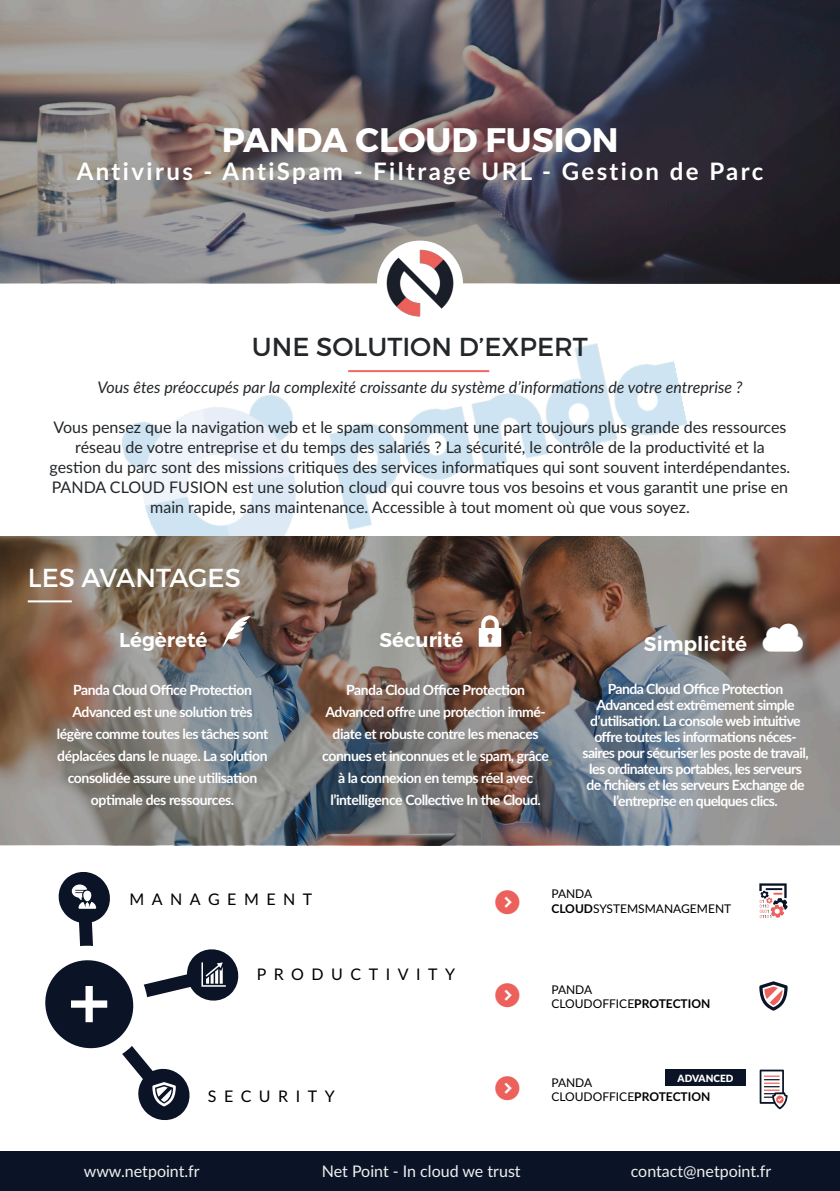
<style>
.page{position:relative;width:840px;height:1191px;background:#fff}
.page>*{position:absolute;margin:0;border:0;box-sizing:border-box;transform-origin:0 0}
.t1{font:700 34px "Montserrat";color:#fff}
.t2{font:26px "Montserrat";color:#23272a}
.t3{font:26px "Montserrat";color:#fff}
.t4{font:700 24px "Lato";letter-spacing:.1em;color:#fff}
.t5{font:600 20px "Montserrat";color:#fff}
.t6{font:16px/20px "Lato";color:#23272a;text-align:center}
.t7{font:italic 16px "Lato";color:#23272a}
.t8{font:16px "Lato";color:#eff0f0}
.t9{font:16px "Lato";letter-spacing:.47em;color:#000001}
.t10{font:700 14px/22px "Lato";letter-spacing:-.04em;color:#fff;text-align:center}
.t11{font:12px "Lato";color:#000001}
.t12{font:900 10px "Lato";color:#fff}
.s1{font-weight:700}
</style>
<div class="page">
<img style="left:122px;top:343px;width:565px;height:193px">
<hr style="left:348px;top:370px;width:141px;height:2px;background:#f16760">
<img style="left:0;top:536px;width:839px;height:309px">
<hr style="left:28px;top:600px;width:44px;height:2px;background:#fff">
<div style="left:665px;top:1069px;width:80px;height:17px;background:#0b1426"></div>
<svg style="left:759px;top:1069px;width:28px;height:40px"></svg>
<svg style="left:759px;top:981px;width:28px;height:29px"></svg>
<svg style="left:759px;top:883px;width:28px;height:35px"></svg>
<svg style="left:222px;top:615px;width:28px;height:32px"></svg>
<svg style="left:478px;top:615px;width:23px;height:32px"></svg>
<svg style="left:0;top:0;width:839px;height:283px;background:#5e5a60"></svg>
<div style="left:377px;top:241px;width:85px;height:85px;background:#fff;border-radius:50%"></div>
<img style="left:383px;top:246px;width:73px;height:71px">
<div style="left:0;top:1151px;width:839px;height:40px;background:#0b1426"></div>
<svg style="left:45px;top:872px;width:194px;height:249px"></svg>
<svg style="left:762px;top:623px;width:40px;height:28px"></svg>
<p class="t1" style="left:221px;top:119px;width:398px">PANDA CLOUD FUSION</p>
<p class="t4" style="left:77px;top:154px;width:687px">Antivirus - AntiSpam - Filtrage URL - Gestion de Parc</p>
<p class="t2" style="left:252px;top:331px;width:337px">UNE SOLUTION D’EXPERT</p>
<p class="t7" style="left:97px;top:376px;width:646px">Vous êtes préoccupés par la complexité croissante du système d’informations de votre entreprise ?</p>
<p class="t6" style="left:50px;top:416px;width:741px">Vous pensez que la navigation web et le spam consomment une part toujours plus grande des ressources réseau de votre entreprise et du temps des salariés ? La sécurité, le contrôle de la productivité et la gestion du parc sont des missions critiques des services informatiques qui sont souvent interdépendantes.<br>PANDA CLOUD FUSION est une solution cloud qui couvre tous vos besoins et vous garantit une prise en main rapide, sans maintenance. Accessible à tout moment où que vous soyez.</p>
<p class="t3" style="left:28px;top:561px;width:214px">LES AVANTAGES</p>
<p class="t5" style="left:119px;top:627px;width:90px">Légèreté</p>
<p class="t5" style="left:379px;top:627px;width:85px">Sécurité</p>
<p class="t5" style="left:643px;top:631px;width:105px">Simplicité</p>
<p class="t10" style="left:57px;top:678px;width:213px">Panda Cloud Office Protection<br>Advanced est une solution très légère comme toutes les tâches sont déplacées dans le nuage. La solution consolidée assure une utilisation optimale des ressources.</p>
<p class="t10" style="left:322px;top:678px;width:228px">Panda Cloud Office Protection Advanced offre une protection immé&shy;diate et robuste contre les menaces connues et inconnues et le spam, grâce à la connexion en temps réel avec l’intelligence Collective In the Cloud.</p>
<p class="t10" style="left:582px;top:680px;width:227px;line-height:16px">Panda Cloud Office Protection Advanced est extrêmement simple d’utilisation. La console web intuitive offre toutes les informations néces&shy;saires pour sécuriser les poste de travail, les ordinateurs portables, les serveurs de fichiers et les serveurs Exchange de l’entreprise en quelques clics.</p>
<p class="t9" style="left:129px;top:887px;width:184px">MANAGEMENT</p>
<p class="t11" style="left:551px;top:885px;width:42px">PANDA</p>
<p class="t11" style="left:551px;top:900px;width:181px"><span class="s1">CLOUD</span>SYSTEMSMANAGEMENT</p>
<p class="t9" style="left:256px;top:962px;width:200px">PRODUCTIVITY</p>
<p class="t9" style="left:208px;top:1084px;width:128px">SECURITY</p>
<p class="t11" style="left:551px;top:980px;width:42px">PANDA</p>
<p class="t11" style="left:551px;top:995px;width:160px">CLOUDOFFICE<span class="s1">PROTECTION</span></p>
<p class="t12" style="left:677px;top:1070px;width:57px">ADVANCED</p>
<p class="t11" style="left:551px;top:1074px;width:42px">PANDA</p>
<p class="t11" style="left:551px;top:1088px;width:160px">CLOUDOFFICE<span class="s1">PROTECTION</span></p>
<p class="t8" style="left:84px;top:1159px;width:117px">www.netpoint.fr</p>
<p class="t8" style="left:322px;top:1159px;width:200px">Net Point - In cloud we trust</p>
<p class="t8" style="left:630px;top:1159px;width:142px">contact@netpoint.fr</p>
</div>
